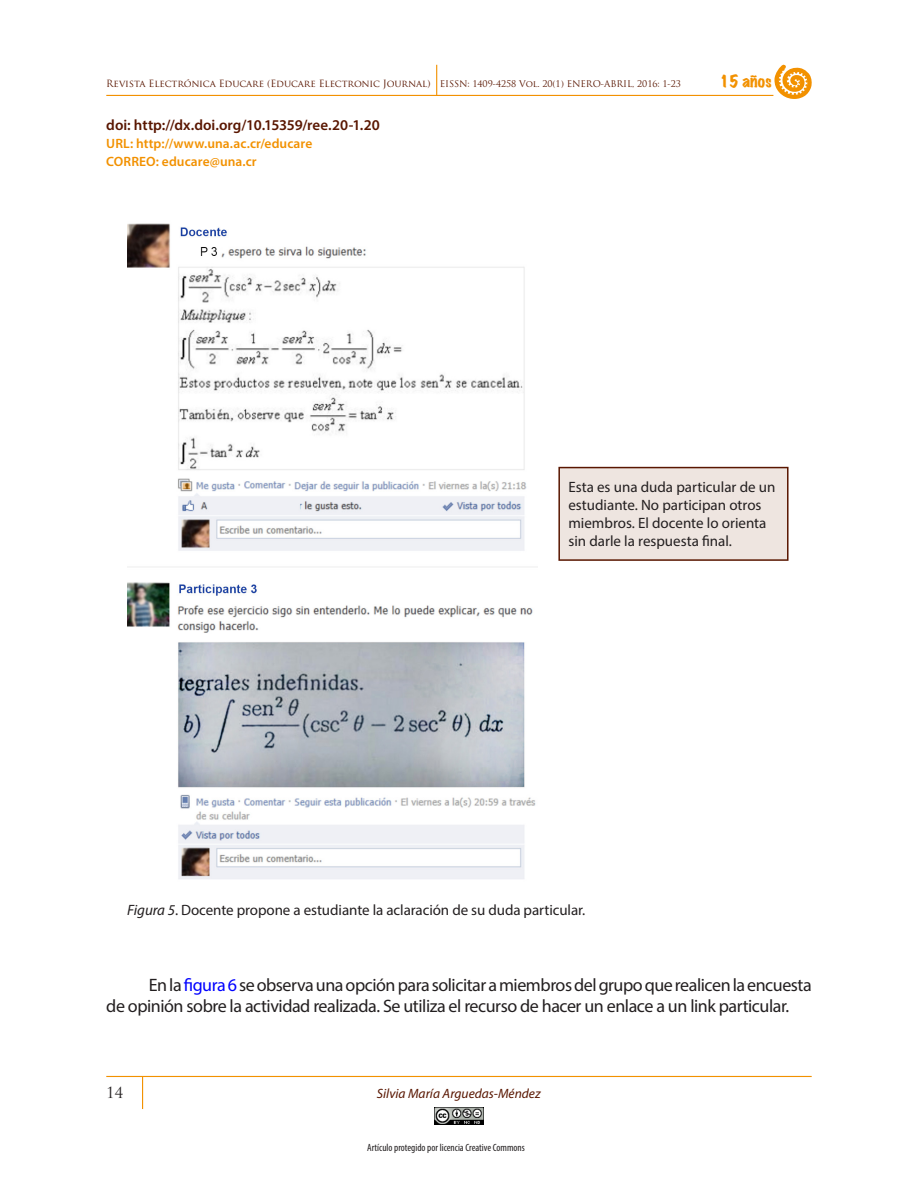
<style>
.page{position:relative;width:918px;height:1188px;background:#fff}
.page>*{position:absolute;margin:0;border:0;box-sizing:border-box;transform-origin:0 0}
.TEXTO{font:18px/21px "Myriad Pro";letter-spacing:-.025em;color:#231f20}
.t1{font:15px/18px "Myriad Pro";color:#231f20}
.t2{font:600 15px "Myriad Pro";color:#591600}
.t3{font:expanded 15px "Marker Felt";color:#f29100}
.t4{font:15px "Trajan Pro";color:#231f20}
.t5{font:600 13.5px/18px "Myriad Pro";letter-spacing:.005em;color:#f29100}
.t6{font:italic 13.5px "Myriad Pro";color:#591600}
.t7{font:condensed 10.5px "Myriad Pro";color:#231f20}
.t8{font:9.75px "Trajan Pro";letter-spacing:-.01em;color:#591600}
.s1{font-size:9px}
.s2{font-style:italic}
.s3{color:#00f}
</style>
<div class="page">
<hr style="left:106px;top:1076px;width:706px;height:1px;background:#f29100">
<hr style="left:142px;top:1076px;width:1px;height:33px;background:#f29100">
<hr style="left:106px;top:95px;width:667px;height:1px;background:#f29100">
<hr style="left:436px;top:65px;width:1px;height:31px;background:#f29100">
<svg style="left:774px;top:64px;width:38px;height:35px"></svg>
<img style="left:434px;top:1107px;width:50px;height:18px">
<img style="left:127px;top:223px;width:409px;height:656px">
<div style="left:559px;top:468px;width:229px;height:92px;background:#eee5e0"></div>
<div style="left:558px;top:467px;width:231px;height:94px;border:2px solid #591600"></div>
<p class="t8" style="left:106px;top:77px;width:576px">Revista Electrónica Educare (Educare Electronic Journal) <span class="s1">EISSN: 1409-4258 Vol. 20(1) ENERO-ABRIL, 2016: 1-23</span></p>
<p class="t3" style="left:719px;top:69px;width:54px">15 años</p>
<p class="t2" style="left:106px;top:115px;width:275px">doi: http://dx.doi.org/10.15359/ree.20-1.20</p>
<p class="t5" style="left:106px;top:134px;width:208px">URL: http://www.una.ac.cr/educare<br>CORREO: educare@una.cr</p>
<p class="t1" style="left:568px;top:478px;width:209px">Esta es una duda particular de un estudiante. No participan otros miembros. El docente lo orienta sin darle la respuesta final.</p>
<p class="t1" style="left:127px;top:900px;width:460px"><span class="s2">Figura 5</span>. Docente propone a estudiante la aclaración de su duda particular.</p>
<p class="TEXTO" style="left:106px;top:974px;width:707px;text-indent:43px">En la <span class="s3">figura 6</span> se observa una opción para solicitar a miembros del grupo que realicen la encuesta de opinión sobre la actividad realizada. Se utiliza el recurso de hacer un enlace a un link particular.</p>
<p class="t4" style="left:106px;top:1083px;width:19px">14</p>
<p class="t6" style="left:377px;top:1085px;width:165px">Silvia María Arguedas-Méndez</p>
<p class="t7" style="left:367px;top:1141px;width:159px">Artículo protegido por licencia Creative Commons</p>
</div>
